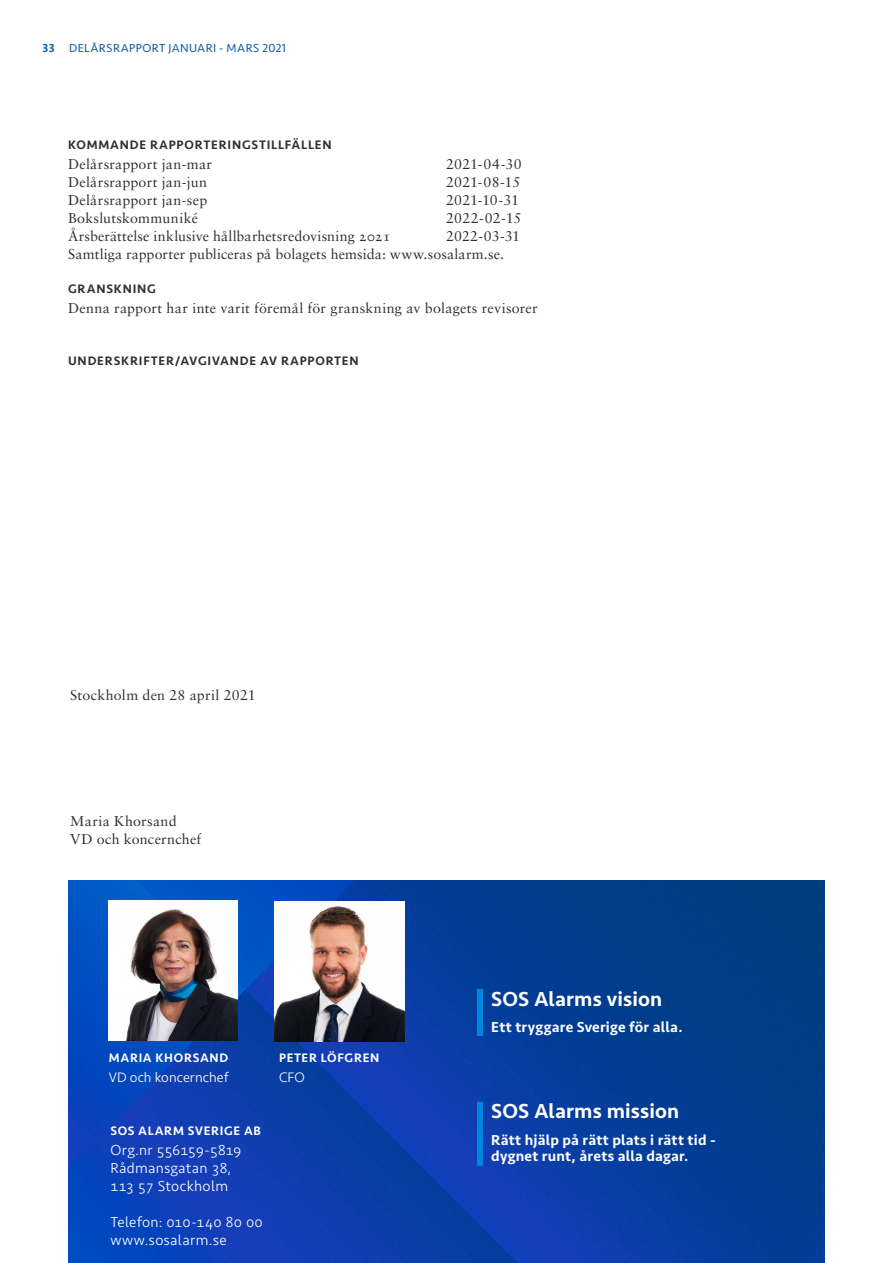
<style>
.page{position:relative;width:893px;height:1263px;background:#fff}
.page>*{position:absolute;margin:0;border:0;box-sizing:border-box;transform-origin:0 0}
.Tabellrubrik_th{font:500 21px "Seravek";letter-spacing:.005em;color:#fff}
.Tabellrubrik_th-2{font:500 15px/16.5px "Seravek";letter-spacing:.015em;color:#fff}
.Infotext{font:300 15px/18px "Seravek";letter-spacing:.015em;color:#fff}
.Bodycopy{font:14.25px/18px "Sabon LT Std";letter-spacing:.02em;color:#312f30}
.Infotext-2{font:14.25px "Sabon LT Std";letter-spacing:.01em;color:#312f30}
.Infotext-3{font:300 14.25px "Seravek";letter-spacing:.005em;color:#fff}
.Mellanrubrik{font:500 12.75px "Seravek";letter-spacing:.065em;color:#312f30}
.Mellanrubrik-2{font:500 12.75px "Seravek";letter-spacing:.055em;color:#fff}
.t1{font:12px "Seravek";letter-spacing:.035em;color:#135cab}
.s1{font-weight:500}
</style>
<div class="page">
<img style="left:68px;top:880px;width:757px;height:383px">
<img style="left:275px;top:902px;width:129px;height:139px">
<img style="left:109px;top:901px;width:129px;height:139px">
<div style="left:477px;top:989px;width:6px;height:47px;background:#0088de"></div>
<div style="left:477px;top:1102px;width:6px;height:64px;background:#0088de"></div>
<p class="t1" style="left:43px;top:40px;width:245px"><span class="s1">33</span> DELÅRSRAPPORT JANUARI - MARS 2021</p>
<p class="Mellanrubrik" style="left:68px;top:137px;width:265px">KOMMANDE RAPPORTERINGSTILLFÄLLEN</p>
<p class="Bodycopy" style="left:68px;top:155px;width:146px">Delårsrapport jan-mar</p>
<p class="Bodycopy" style="left:446px;top:155px;width:77px">2021-04-30</p>
<p class="Bodycopy" style="left:68px;top:173px;width:140px">Delårsrapport jan-jun</p>
<p class="Bodycopy" style="left:446px;top:173px;width:76px">2021-08-15</p>
<p class="Bodycopy" style="left:68px;top:191px;width:141px">Delårsrapport jan-sep</p>
<p class="Bodycopy" style="left:446px;top:191px;width:74px">2021-10-31</p>
<p class="Bodycopy" style="left:68px;top:209px;width:132px">Bokslutskommuniké</p>
<p class="Bodycopy" style="left:446px;top:209px;width:77px">2022-02-15</p>
<p class="Infotext-2" style="left:68px;top:227px;width:324px">Årsberättelse inklusive hållbarhetsredovisning 2021</p>
<p class="Infotext-2" style="left:446px;top:227px;width:76px">2022-03-31</p>
<p class="Infotext-2" style="left:68px;top:245px;width:438px">Samtliga rapporter publiceras på bolagets hemsida: www.sosalarm.se.</p>
<p class="Mellanrubrik" style="left:68px;top:281px;width:89px">GRANSKNING</p>
<p class="Bodycopy" style="left:68px;top:299px;width:471px">Denna rapport har inte varit föremål för granskning av bolagets revisorer</p>
<p class="Mellanrubrik" style="left:68px;top:353px;width:292px">UNDERSKRIFTER/AVGIVANDE AV RAPPORTEN</p>
<p class="Bodycopy" style="left:70px;top:685px;width:187px">Stockholm den 28 april 2021</p>
<p class="Bodycopy" style="left:70px;top:811px;width:133px">Maria Khorsand<br>VD och koncernchef</p>
<p class="Mellanrubrik-2" style="left:109px;top:1050px;width:121px">MARIA KHORSAND</p>
<p class="Infotext-3" style="left:109px;top:1068px;width:121px">VD och koncernchef</p>
<p class="Mellanrubrik-2" style="left:279px;top:1050px;width:102px">PETER LÖFGREN</p>
<p class="Infotext-3" style="left:279px;top:1068px;width:27px">CFO</p>
<p class="Mellanrubrik-2" style="left:110px;top:1123px;width:152px">SOS ALARM SVERIGE AB</p>
<p class="Infotext" style="left:110px;top:1141px;width:133px">Org.nr 556159-5819<br>Rådmansgatan 38,</p>
<p class="Infotext" style="left:110px;top:1177px;width:119px">113 57 Stockholm</p>
<p class="Infotext" style="left:110px;top:1213px;width:154px">Telefon: 010-140 80 00 www.sosalarm.se</p>
<p class="Tabellrubrik_th" style="left:491px;top:985px;width:172px">SOS Alarms vision</p>
<p class="Tabellrubrik_th-2" style="left:491px;top:1019px;width:193px">Ett tryggare Sverige för alla.</p>
<p class="Tabellrubrik_th" style="left:491px;top:1098px;width:189px">SOS Alarms mission</p>
<p class="Tabellrubrik_th-2" style="left:491px;top:1131px;width:226px">Rätt hjälp på rätt plats i rätt tid - dygnet runt, årets alla dagar.</p>
</div>
